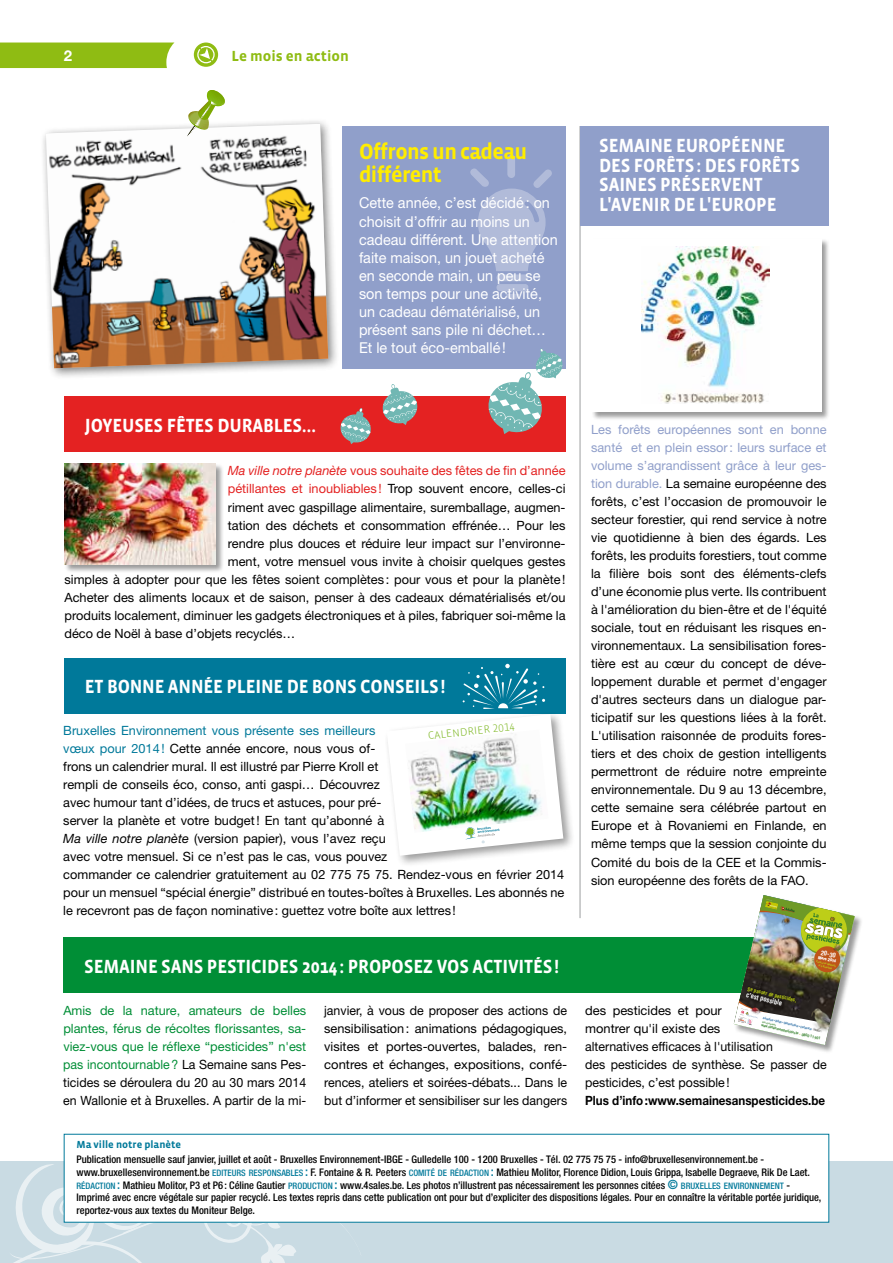
<style>
.page{position:relative;width:893px;height:1263px;background:#fff}
.page>*{position:absolute;margin:0;border:0;box-sizing:border-box;transform-origin:0 0}
.t1{font:700 22.5px/22.5px "Vista Sans";letter-spacing:-.03em;color:#ffed00;scale:.96 1}
.t2{font:700 19.5px/19.5px "Vista Sans";letter-spacing:-.01em;color:#fff;scale:.93 1}
.t3{font:15px/18px "Helvetica Neue LT Std";color:#fff;scale:.96 1}
.t4{font:700 15px "Vista Sans";color:#8fbc13}
.t5{font:700 15px "Helvetica Neue LT Std";color:#fff}
.t6{font:12.75px/18px "Helvetica Neue LT Std";color:#000}
.t7{font:12.75px/18px "Helvetica Neue LT Std";color:#008e36;text-align:justify}
.t8{font:12.75px "Helvetica Neue LT Std";color:#e42222}
.t9{font:700 12.75px "Helvetica Neue LT Std";color:#000;scale:.91 1}
.t10{font:300 10.8px "Vista Sans";color:#7ab51d}
.t11{font:500 condensed 10.5px/12.8px "Helvetica Neue";color:#000}
.t12{font:700 10.5px "Vista Sans";color:#00799a}
.t13{font:700 condensed 7.2px "Helvetica Rounded LT Std";color:#fff}
.t14{font:700 condensed 6.6px "Helvetica Rounded LT Std";color:#fff}
.t15{font:700 condensed 5.55px "Helvetica Rounded LT Std";color:#bdce18}
.t16{font:900 4.5px "Helvetica Rounded LT Std";color:#fff;scale:.8 1}
.t17{font:700 condensed 3.9px "DINOT";color:#34802b}
.t18{font:500 condensed 3.3px "DINOT";color:#005193}
.t19{font:700 condensed 2.85px/3.3px "Helvetica Rounded LT Std";color:#bdce18;text-align:center}
.t20{font:500 condensed 2.55px "DINOT";color:#34802b}
.s1{font-style:italic}
.s2{color:#e42222}
.s3{font-family:"Vista Sans Alt"}
.s4{color:#00799a}
.s5{color:#909fca}
.s6{color:#000}
.s7{font-size:3.15px}
.s8{font-weight:400;font-size:2.7px}
.s9{font-weight:400;font-size:2.7px;color:#bdce18}
.s10{font-stretch:normal}
.s11{font-size:8.85px;color:#00799a}
.s12{font-size:12.75px;color:#00799a}
</style>
<div class="page">
<div style="left:0;top:43px;width:174px;height:25px;background:#8fbc13"></div>
<div style="left:194px;top:43px;width:24px;height:24px;background:#8fbc13;border-radius:50%"></div>
<svg style="left:196px;top:45px;width:19px;height:19px"></svg>
<div style="left:0;top:1161px;width:893px;height:102px;background:#c9dbe3"></div>
<svg style="left:11px;top:1163px;width:350px;height:100px"></svg>
<div style="left:40px;top:118px;width:300px;height:262px;background:#000;opacity:.5"></div>
<img style="left:46px;top:124px;width:282px;height:244px">
<div style="left:342px;top:126px;width:224px;height:242px;background:#909fca"></div>
<div style="left:64px;top:1134px;width:765px;height:88px;background:#fff"></div>
<svg style="left:187px;top:90px;width:38px;height:46px"></svg>
<hr style="left:580px;top:126px;width:1px;height:792px;background:#9c9e9f">
<div style="left:580px;top:126px;width:249px;height:99px;background:#909fca"></div>
<div style="left:64px;top:396px;width:502px;height:56px;background:#e42222"></div>
<div style="left:64px;top:659px;width:502px;height:55px;background:#00799a"></div>
<div style="left:64px;top:938px;width:764px;height:55px;background:#008e36"></div>
<svg style="left:470px;top:155px;width:82px;height:145px"></svg>
<div style="left:591px;top:238px;width:240px;height:182px;background:#000;opacity:.4"></div>
<div style="left:591px;top:239px;width:231px;height:173px;background:#fff"></div>
<img style="left:641px;top:247px;width:129px;height:157px">
<div style="left:64px;top:463px;width:160px;height:110px;background:#000;opacity:.4"></div>
<img style="left:65px;top:464px;width:150px;height:100px">
<div style="left:734px;top:895px;width:129px;height:158px;background:#000;opacity:.4"></div>
<img style="left:734px;top:895px;width:121px;height:150px">
<svg style="left:485px;top:348px;width:79px;height:86px"></svg>
<svg style="left:340px;top:408px;width:31px;height:36px"></svg>
<svg style="left:382px;top:384px;width:36px;height:41px"></svg>
<div style="left:383px;top:711px;width:193px;height:157px;background:#000;opacity:.4"></div>
<img style="left:387px;top:664px;width:176px;height:192px">
<p class="t5" style="left:64px;top:46px;width:10px">2</p>
<p class="t4" style="left:232px;top:48px;width:119px">Le mois en action</p>
<h2 class="t2" style="left:85px;top:416px;width:250px">JOYEUSES FÊTES DURABLES…</h2>
<h1 class="t1" style="left:359px;top:141px;width:177px">Offrons un cadeau différent</h1>
<p class="t3" style="left:359px;top:194px;width:208px">Cette année, c’est décidé: on choisit d’offrir au moins un cadeau différent. Une attention faite maison, un jouet acheté en seconde main, un peu se son temps pour une activité, un cadeau dématérialisé, un présent sans pile ni déchet…<br>Et le tout éco-emballé!</p>
<p class="t8" style="left:228px;top:463px;width:339px"><span class="s1">Ma ville notre planète</span> vous souhaite des fêtes de fin d’année</p>
<p class="t6" style="left:228px;top:480px;width:339px"><span class="s2">pétillantes et inoubliables!</span> Trop souvent encore, celles-ci</p>
<p class="t6" style="left:228px;top:498px;width:339px">riment avec gaspillage alimentaire, suremballage, augmen-</p>
<p class="t6" style="left:228px;top:516px;width:339px">tation des déchets et consommation effrénée… Pour les</p>
<p class="t6" style="left:228px;top:534px;width:339px">rendre plus douces et réduire leur impact sur l’environne-</p>
<p class="t6" style="left:228px;top:552px;width:339px">ment, votre mensuel vous invite à choisir quelques gestes</p>
<p class="t6" style="left:65px;top:570px;width:502px">simples à adopter pour que les fêtes soient complètes : pour vous et pour la planète!</p>
<p class="t6" style="left:65px;top:588px;width:503px">Acheter des aliments locaux et de saison, penser à des cadeaux dématérialisés et/ou</p>
<p class="t6" style="left:65px;top:606px;width:502px">produits localement, diminuer les gadgets électroniques et à piles, fabriquer soi-même la</p>
<p class="t6" style="left:65px;top:624px;width:232px">déco de Noël à base d’objets recyclés…</p>
<h2 class="t2" style="left:85px;top:678px;width:389px">ET BONNE ANNÉE PLEINE DE BONS CONSEILS!</h2>
<p class="t10" style="left:427px;top:730px;width:89px;rotate:-6deg">CALENDRIER <span class="s3">2014</span></p>
<p class="t6" style="left:63px;top:721px;width:503px"><span class="s4">Bruxelles Environnement vous présente ses meilleurs<br>vœux pour 2014!</span> Cette année encore, nous vous of-<br>frons un calendrier mural. Il est illustré par Pierre Kroll et<br>rempli de conseils éco, conso, anti gaspi… Découvrez<br>avec humour tant d’idées, de trucs et astuces, pour pré-<br>server la planète et votre budget! En tant qu’abonné à<br><span class="s1">Ma ville notre planète</span> (version papier), vous l’avez reçu<br>avec votre mensuel. Si ce n’est pas le cas, vous pouvez<br>commander ce calendrier gratuitement au 02 775 75 75. Rendez-vous en février 2014 pour un mensuel “spécial énergie” distribué en toutes-boîtes à Bruxelles. Les abonnés ne le recevront pas de façon nominative: guettez votre boîte aux lettres!</p>
<h2 class="t2" style="left:84px;top:957px;width:512px">SEMAINE SANS PESTICIDES 2014: PROPOSEZ VOS ACTIVITÉS!</h2>
<h2 class="t2" style="left:599px;top:136px;width:218px">SEMAINE EUROPÉENNE<br>DES FORÊTS: DES FORÊTS<br>SAINES PRÉSERVENT<br>L'AVENIR DE L'EUROPE</h2>
<p class="t6" style="left:591px;top:421px;width:237px;text-align:justify"><span class="s5">Les forêts européennes sont en bonne santé et en plein essor: leurs surface et volume s’agrandissent grâce à leur ges&shy;tion durable.</span> La semaine européenne des forêts, c’est l’occasion de promouvoir le secteur forestier, qui rend service à notre vie quotidienne à bien des égards. Les forêts, les produits forestiers, tout comme la filière bois sont des éléments-clefs d’une économie plus verte. Ils contribuent à l'amélioration du bien-être et de l'équité sociale, tout en réduisant les risques en&shy;vironnementaux. La sensibilisation fores&shy;tière est au cœur du concept de déve&shy;loppement durable et permet d'engager d'autres secteurs dans un dialogue par&shy;ticipatif sur les questions liées à la forêt.<br>L'utilisation raisonnée de produits fores&shy;tiers et des choix de gestion intelligents permettront de réduire notre empreinte environnementale. Du 9 au 13 décembre, cette semaine sera célébrée partout en Europe et à Rovaniemi en Finlande, en même temps que la session conjointe du Comité du bois de la CEE et la Commis&shy;sion européenne des forêts de la FAO.</p>
<p class="t14" style="left:822px;top:948px;width:16px;rotate:13deg">20 <sup>&gt;</sup>30</p>
<p class="t16" style="left:819px;top:954px;width:25px;rotate:13deg">Mars 2014</p>
<p class="t19" style="left:817px;top:960px;width:22px;rotate:13deg">Partout en Wallonie et à Bruxelles</p>
<p class="t15" style="left:748px;top:985px;width:52px;rotate:13deg">Se passer de pesticides,</p>
<p class="t13" style="left:747px;top:990px;width:38px;rotate:13deg">c’est possible</p>
<p class="t7" style="left:63px;top:1001px;width:244px">Amis de la nature, amateurs de belles plantes, férus de récoltes florissantes, sa&shy;viez-vous que le réflexe “pesticides” n'est pas incontournable? <span class="s6">La Semaine sans Pes&shy;ticides se déroulera du 20 au 30 mars 2014 en Wallonie et à Bruxelles. A partir de la mi-</span></p>
<p class="t6" style="left:324px;top:1001px;width:244px;text-align:justify">janvier, à vous de proposer des actions de sensibilisation: animations pédagogiques, visites et portes-ouvertes, balades, ren&shy;contres et échanges, expositions, confé&shy;rences, ateliers et soirées-débats... Dans le but d’informer et sensibiliser sur les dangers</p>
<p class="t6" style="left:585px;top:1001px;width:243px">des pesticides et pour<br>montrer qu'il existe des<br>alternatives efficaces à l'utilisation<br>des pesticides de synthèse. Se passer de pesticides, c’est possible!</p>
<p class="t18" style="left:764px;top:1016px;width:52px;rotate:13deg"><span class="s7">A</span>nimations <span class="s8">•</span> Débats <span class="s8">•</span> Démonstrations <span class="s8">•</span> Conférences</p>
<p class="t20" style="left:763px;top:1020px;width:16px;rotate:13deg">Infos et programme</p>
<p class="t17" style="left:762px;top:1022px;width:62px;rotate:13deg">www.semainesanspesticides.be <span class="s9">•</span> <span class="s10">0800 11 901</span></p>
<p class="t9" style="left:585px;top:1093px;width:265px">Plus d’info:www.semainesanspesticides.be</p>
<p class="t12" style="left:77px;top:1139px;width:106px">Ma ville notre planète</p>
<p class="t11" style="left:77px;top:1153px;width:746px">Publication mensuelle sauf janvier, juillet et août - Bruxelles Environnement-IBGE - Gulledelle 100 - 1200 Bruxelles - Tél. 02 775 75 75 - info@bruxellesenvironnement.be - www.bruxellesenvironnement.be <span class="s11">EDITEURS RESPONSABLES</span> <span class="s12">:</span> F. Fontaine &amp; R. Peeters <span class="s11">COMITÉ DE RÉDACTION</span> <span class="s12">:</span> Mathieu Molitor, Florence Didion, Louis Grippa, Isabelle Degraeve, Rik De Laet.<br><span class="s11">RÉDACTION</span> <span class="s12">:</span> Mathieu Molitor, P3 et P6 : Céline Gautier <span class="s11">PRODUCTION</span> <span class="s12">:</span> www.4sales.be. Les photos n’illustrent pas nécessairement les personnes citées <span class="s12">©</span> <span class="s11">BRUXELLES ENVIRONNEMENT</span> - Imprimé avec encre végétale sur papier recyclé. Les textes repris dans cette publication ont pour but d’expliciter des dispositions légales. Pour en connaître la véritable portée juridique, reportez-vous aux textes du Moniteur Belge.</p>
</div>
